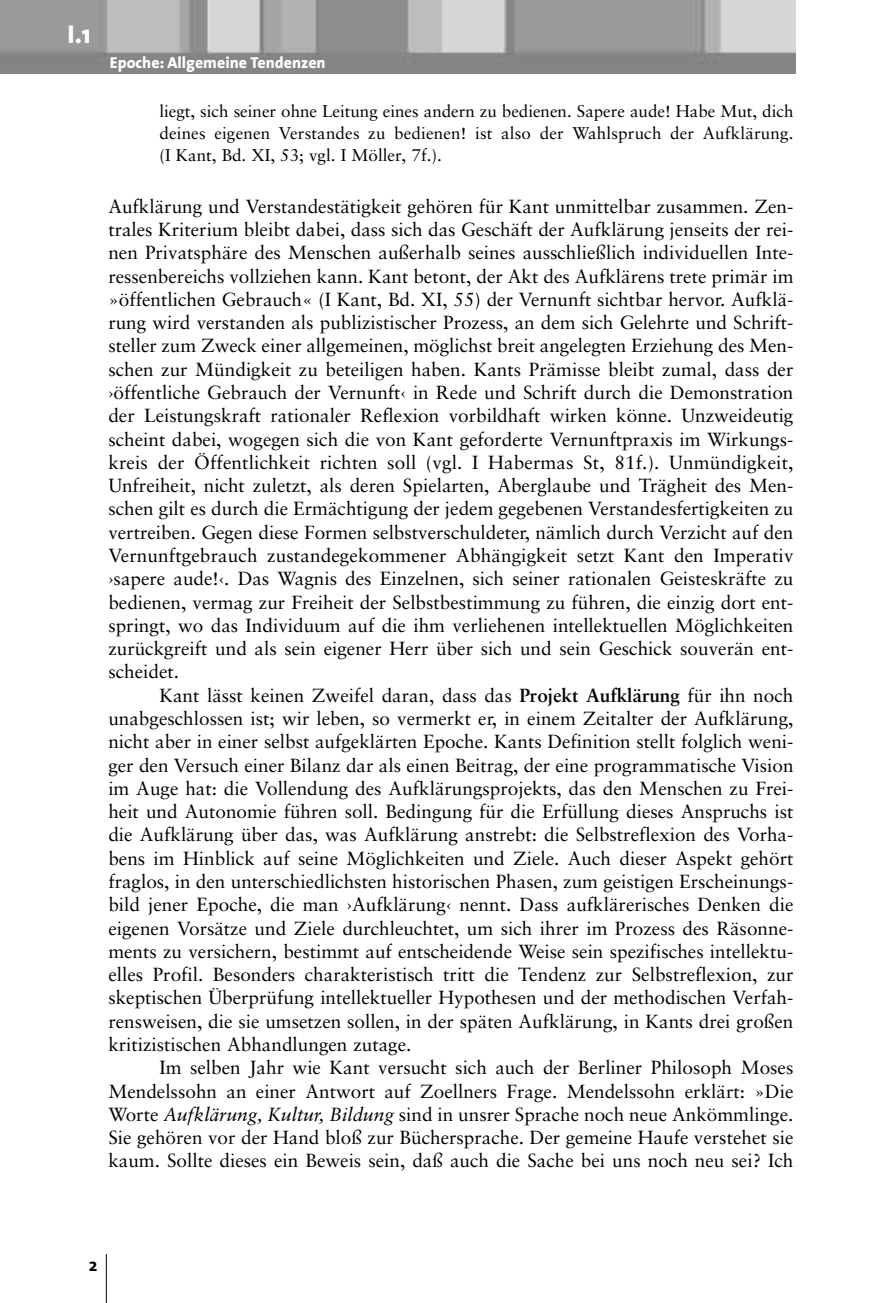
<style>
.page{position:relative;width:879px;height:1303px;background:#fff}
.page>*{position:absolute;margin:0;border:0;box-sizing:border-box;transform-origin:0 0}
.t1{font:800 26px "The Sans";color:#fff}
.t2{font:19px/23.2px "Sabon";color:#000;text-align:justify}
.t3{font:700 18px "The Sans";color:#000}
.t4{font:17px/22px "Sabon";letter-spacing:.01em;color:#000;text-align:justify}
.t5{font:800 16px "The Sans";color:#fff}
.s1{font-weight:700}
.s2{font-style:italic}
</style>
<div class="page">
<img style="left:0;top:0;width:795px;height:74px">
<hr style="left:106px;top:1254px;width:1px;height:48px;background:#000">
<h1 class="t1" style="left:68px;top:24px;width:25px">I.1</h1>
<p class="t5" style="left:110px;top:56px;width:217px">Epoche: Allgemeine Tendenzen</p>
<p class="t4" style="left:159px;top:102px;width:635px">liegt, sich seiner ohne Leitung eines andern zu bedienen. Sapere aude! Habe Mut, dich deines eigenen Verstandes zu bedienen! ist also der Wahlspruch der Aufklärung. (I Kant, Bd. XI, 53; vgl. I Möller, 7f.).</p>
<p class="t2" style="left:108px;top:196px;width:686px">Aufklärung und Verstandestätigkeit gehören für Kant unmittelbar zusammen. Zen&shy;trales Kriterium bleibt dabei, dass sich das Geschäft der Aufklärung jenseits der rei&shy;nen Privatsphäre des Menschen außerhalb seines ausschließlich individuellen Inte&shy;ressenbereichs vollziehen kann. Kant betont, der Akt des Aufklärens trete primär im »öffentlichen Gebrauch« (I Kant, Bd. XI, 55) der Vernunft sichtbar hervor. Aufklä&shy;rung wird verstanden als publizistischer Prozess, an dem sich Gelehrte und Schrift&shy;steller zum Zweck einer allgemeinen, möglichst breit angelegten Erziehung des Men&shy;schen zur Mündigkeit zu beteiligen haben. Kants Prämisse bleibt zumal, dass der ›öffentliche Gebrauch der Vernunft‹ in Rede und Schrift durch die Demonstration der Leistungskraft rationaler Reflexion vorbildhaft wirken könne. Unzweideutig scheint dabei, wogegen sich die von Kant geforderte Vernunftpraxis im Wirkungs&shy;kreis der Öffentlichkeit richten soll (vgl. I Habermas St, 81f.). Unmündigkeit, Unfreiheit, nicht zuletzt, als deren Spielarten, Aberglaube und Trägheit des Men&shy;schen gilt es durch die Ermächtigung der jedem gegebenen Verstandesfertigkeiten zu vertreiben. Gegen diese Formen selbstverschuldeter, nämlich durch Verzicht auf den Vernunftgebrauch zustandegekommener Abhängigkeit setzt Kant den Imperativ ›sapere aude!‹. Das Wagnis des Einzelnen, sich seiner rationalen Geisteskräfte zu bedienen, vermag zur Freiheit der Selbstbestimmung zu führen, die einzig dort ent&shy;springt, wo das Individuum auf die ihm verliehenen intellektuellen Möglichkeiten zurückgreift und als sein eigener Herr über sich und sein Geschick souverän ent&shy;scheidet.</p>
<p class="t2" style="left:108px;top:685px;width:687px;text-indent:51px">Kant lässt keinen Zweifel daran, dass das <span class="s1">Projekt Aufklärung</span> für ihn noch unabgeschlossen ist; wir leben, so vermerkt er, in einem Zeitalter der Aufklärung, nicht aber in einer selbst aufgeklärten Epoche. Kants Definition stellt folglich weni&shy;ger den Versuch einer Bilanz dar als einen Beitrag, der eine programmatische Vision im Auge hat: die Vollendung des Aufklärungsprojekts, das den Menschen zu Frei&shy;heit und Autonomie führen soll. Bedingung für die Erfüllung dieses Anspruchs ist die Aufklärung über das, was Aufklärung anstrebt: die Selbstreflexion des Vorha&shy;bens im Hinblick auf seine Möglichkeiten und Ziele. Auch dieser Aspekt gehört fraglos, in den unterschiedlichsten historischen Phasen, zum geistigen Erscheinungs&shy;bild jener Epoche, die man ›Aufklärung‹ nennt. Dass aufklärerisches Denken die eigenen Vorsätze und Ziele durchleuchtet, um sich ihrer im Prozess des Räsonne&shy;ments zu versichern, bestimmt auf entscheidende Weise sein spezifisches intellektu&shy;elles Profil. Besonders charakteristisch tritt die Tendenz zur Selbstreflexion, zur skeptischen Überprüfung intellektueller Hypothesen und der methodischen Verfah&shy;rensweisen, die sie umsetzen sollen, in der späten Aufklärung, in Kants drei großen kritizistischen Abhandlungen zutage.</p>
<p class="t2" style="left:108px;top:1057px;width:686px;text-indent:51px">Im selben Jahr wie Kant versucht sich auch der Berliner Philosoph Moses Mendelssohn an einer Antwort auf Zoellners Frage. Mendelssohn erklärt: »Die Worte <span class="s2">Aufklärung, Kultur, Bildung</span> sind in unsrer Sprache noch neue Ankömmlinge.<br>Sie gehören vor der Hand bloß zur Büchersprache. Der gemeine Haufe verstehet sie kaum. Sollte dieses ein Beweis sein, daß auch die Sache bei uns noch neu sei? Ich</p>
<p class="t3" style="left:89px;top:1257px;width:10px">2</p>
</div>
